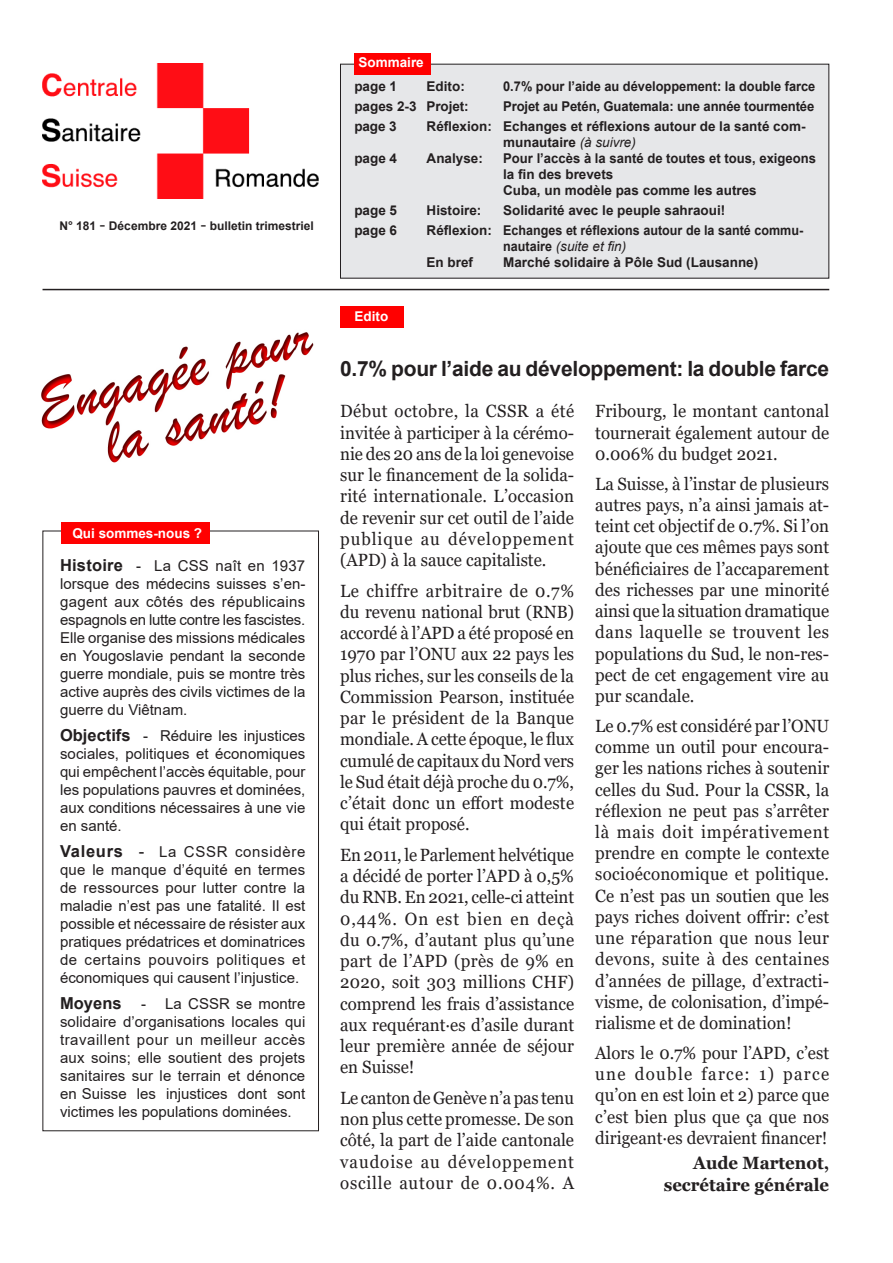
<style>
.page{position:relative;width:893px;height:1263px;background:#fff}
.page>*{position:absolute;margin:0;border:0;box-sizing:border-box;transform-origin:0 0}
.t1{font:700 21px "Arial";letter-spacing:-.01em;color:#231f20}
.t2{font:17.7px/21.3px "Georgia";color:#231f20;text-align:justify;scale:.95 1}
.t3{font:700 17.7px "Georgia";color:#231f20;scale:.95 1}
.t4{font:700 16.5px "Arial";color:#231f20}
.t5{font:15px/18px "Arial";color:#231f20;text-align:justify}
.t6{font:700 13.5px/16.2px "Arial";color:#231f20}
.t7{font:700 13.5px "Arial";color:#231f20;scale:.95 1}
.t8{font:700 13.5px "Arial";color:#fff}
.t9{font:italic 13.5px "Arial";color:#231f20}
.t10{font:700 12px "Arial";color:#231f20}
.s1{font-family:"Times New Roman";font-weight:400;font-size:18px}
.s2{font-weight:700;font-size:16.5px}
.s3{font-size:16.5px}
.s4{font-weight:400;font-size:15px}
.s5{font-weight:400;font-style:italic}
.s6{font-weight:700;font-style:normal}
</style>
<div class="page">
<hr style="left:43px;top:289px;width:786px;height:1px;background:#231f20">
<div style="left:340px;top:64px;width:489px;height:214px;background:#e6e7e9"></div>
<div style="left:354px;top:53px;width:76px;height:21px;background:#f00"></div>
<div style="left:61px;top:522px;width:149px;height:21px;background:#f00"></div>
<img style="left:43px;top:64px;width:276px;height:135px">
<div style="left:341px;top:306px;width:63px;height:22px;background:#f00"></div>
<img style="left:41px;top:332px;width:273px;height:131px">
<p class="t10" style="left:59px;top:217px;width:256px">N° 181 <span class="s1">-</span> Décembre 2021 <span class="s1">-</span> bulletin trimestriel</p>
<p class="t8" style="left:72px;top:523px;width:131px">Qui sommes-nous ?</p>
<p class="t5" style="left:60px;top:556px;width:247px"><span class="s2">Histoire</span> - La CSS naît en 1937 lorsque des médecins suisses s’en&shy;gagent aux côtés des républicains espagnols en lutte contre les fascistes.<br>Elle organise des missions médicales en Yougoslavie pendant la seconde guerre mondiale, puis se montre très active auprès des civils victimes de la guerre du Viêtnam.</p>
<p class="t5" style="left:60px;top:726px;width:247px"><span class="s2">Objectifs</span> - Réduire les injustices sociales, politiques et économiques qui empêchent l’accès équitable, pour les populations pauvres et dominées, aux conditions nécessaires à une vie en santé.</p>
<p class="t5" style="left:60px;top:842px;width:247px"><span class="s2">Valeurs</span> <span class="s3">-</span> La CSSR considère que le manque d’équité en termes de ressources pour lutter contre la maladie n’est pas une fatalité. Il est possible et nécessaire de résister aux pratiques prédatrices et dominatrices de certains pouvoirs politiques et économiques qui causent l’injustice.</p>
<p class="t4" style="left:60px;top:992px;width:88px">Moyens <span class="s4">-</span></p>
<p class="t5" style="left:60px;top:995px;width:247px;text-indent:105px">La CSSR se montre solidaire d’organisations locales qui travaillent pour un meilleur accès aux soins; elle soutient des projets sanitaires sur le terrain et dénonce en Suisse les injustices dont sont victimes les populations dominées.</p>
<p class="t8" style="left:359px;top:53px;width:67px">Sommaire</p>
<p class="t6" style="left:354px;top:79px;width:44px">page 1</p>
<p class="t6" style="left:427px;top:79px;width:40px">Edito:</p>
<p class="t7" style="left:503px;top:77px;width:330px">0.7% pour l’aide au développement: la double farce</p>
<p class="t6" style="left:354px;top:98px;width:116px">pages 2-3 Projet:</p>
<p class="t6" style="left:503px;top:98px;width:313px">Projet au Petén, Guatemala: une année tourmentée</p>
<p class="t6" style="left:354px;top:118px;width:44px">page 3</p>
<p class="t6" style="left:503px;top:118px;width:304px;text-indent:-77px">Réflexion: Echanges et réflexions autour de la santé com&shy;munautaire <span class="s5">(à suivre)</span></p>
<p class="t6" style="left:354px;top:150px;width:44px">page 4</p>
<p class="t6" style="left:427px;top:150px;width:58px">Analyse:</p>
<p class="t6" style="left:503px;top:150px;width:314px">Pour l’accès à la santé de toutes et tous, exigeons la fin des brevets</p>
<p class="t6" style="left:503px;top:183px;width:255px">Cuba, un modèle pas comme les autres</p>
<p class="t6" style="left:354px;top:202px;width:44px">page 5</p>
<p class="t6" style="left:427px;top:202px;width:56px">Histoire:</p>
<p class="t6" style="left:503px;top:202px;width:224px">Solidarité avec le peuple sahraoui!</p>
<p class="t6" style="left:354px;top:222px;width:44px">page 6</p>
<p class="t6" style="left:427px;top:222px;width:378px">Réflexion: Echanges et réflexions autour de la santé commu-</p>
<p class="t9" style="left:503px;top:237px;width:125px"><span class="s6">nautaire</span> (suite et fin)</p>
<p class="t6" style="left:427px;top:254px;width:48px">En bref</p>
<p class="t6" style="left:503px;top:254px;width:257px">Marché solidaire à Pôle Sud (Lausanne)</p>
<p class="t8" style="left:355px;top:307px;width:35px">Edito</p>
<p class="t1" style="left:340px;top:354px;width:491px">0.7% pour l’aide au développement: la double farce</p>
<p class="t2" style="left:340px;top:401px;width:248px">Début octobre, la CSSR a été invitée à participer à la cérémo&shy;nie des 20 ans de la loi genevoise sur le financement de la solida&shy;rité internationale. L’occasion de revenir sur cet outil de l’aide publique au développement (APD) à la sauce capitaliste.</p>
<p class="t2" style="left:340px;top:580px;width:248px">Le chiffre arbitraire de 0.7% du revenu national brut (RNB) accordé à l’APD a été proposé en 1970 par l’ONU aux 22 pays les plus riches, sur les conseils de la Commission Pearson, instituée par le président de la Banque mondiale. A cette époque, le flux cumulé de capitaux du Nord vers le Sud était déjà proche du 0.7%, c’était donc un effort modeste qui était proposé.</p>
<p class="t2" style="left:340px;top:844px;width:248px">En 2011, le Parlement helvétique a décidé de porter l’APD à 0,5% du RNB. En 2021, celle-ci atteint 0,44%. On est bien en deçà du 0.7%, d’autant plus qu’une part de l’APD (près de 9% en 2020, soit 303 millions CHF) comprend les frais d’assistance aux requérant·es d’asile durant leur première année de séjour en Suisse!</p>
<p class="t2" style="left:340px;top:1087px;width:248px">Le canton de Genève n’a pas tenu non plus cette promesse. De son côté, la part de l’aide cantonale vaudoise au développement oscille autour de 0.004%. A</p>
<p class="t2" style="left:595px;top:401px;width:248px">Fribourg, le montant cantonal tournerait également autour de 0.006% du budget 2021.</p>
<p class="t2" style="left:595px;top:473px;width:248px">La Suisse, à l’instar de plusieurs autres pays, n’a ainsi jamais at&shy;teint cet objectif de 0.7%. Si l’on ajoute que ces mêmes pays sont bénéficiaires de l’accaparement des richesses par une minorité ainsi que la situation dramatique dans laquelle se trouvent les populations du Sud, le non-res&shy;pect de cet engagement vire au pur scandale.</p>
<p class="t2" style="left:595px;top:715px;width:248px">Le 0.7% est considéré par l’ONU comme un outil pour encoura&shy;ger les nations riches à soutenir celles du Sud. Pour la CSSR, la réflexion ne peut pas s’arrêter là mais doit impérativement prendre en compte le contexte socioéconomique et politique.<br>Ce n’est pas un soutien que les pays riches doivent offrir: c’est une réparation que nous leur devons, suite à des centaines d’années de pillage, d’extracti&shy;visme, de colonisation, d’impé&shy;rialisme et de domination!</p>
<p class="t2" style="left:595px;top:1042px;width:248px">Alors le 0.7% pour l’APD, c’est une double farce: 1) parce qu’on en est loin et 2) parce que c’est bien plus que ça que nos dirigeant·es devraient financer!</p>
<p class="t3" style="left:693px;top:1152px;width:145px">Aude Martenot,</p>
<p class="t3" style="left:664px;top:1173px;width:176px">secrétaire générale</p>
</div>
